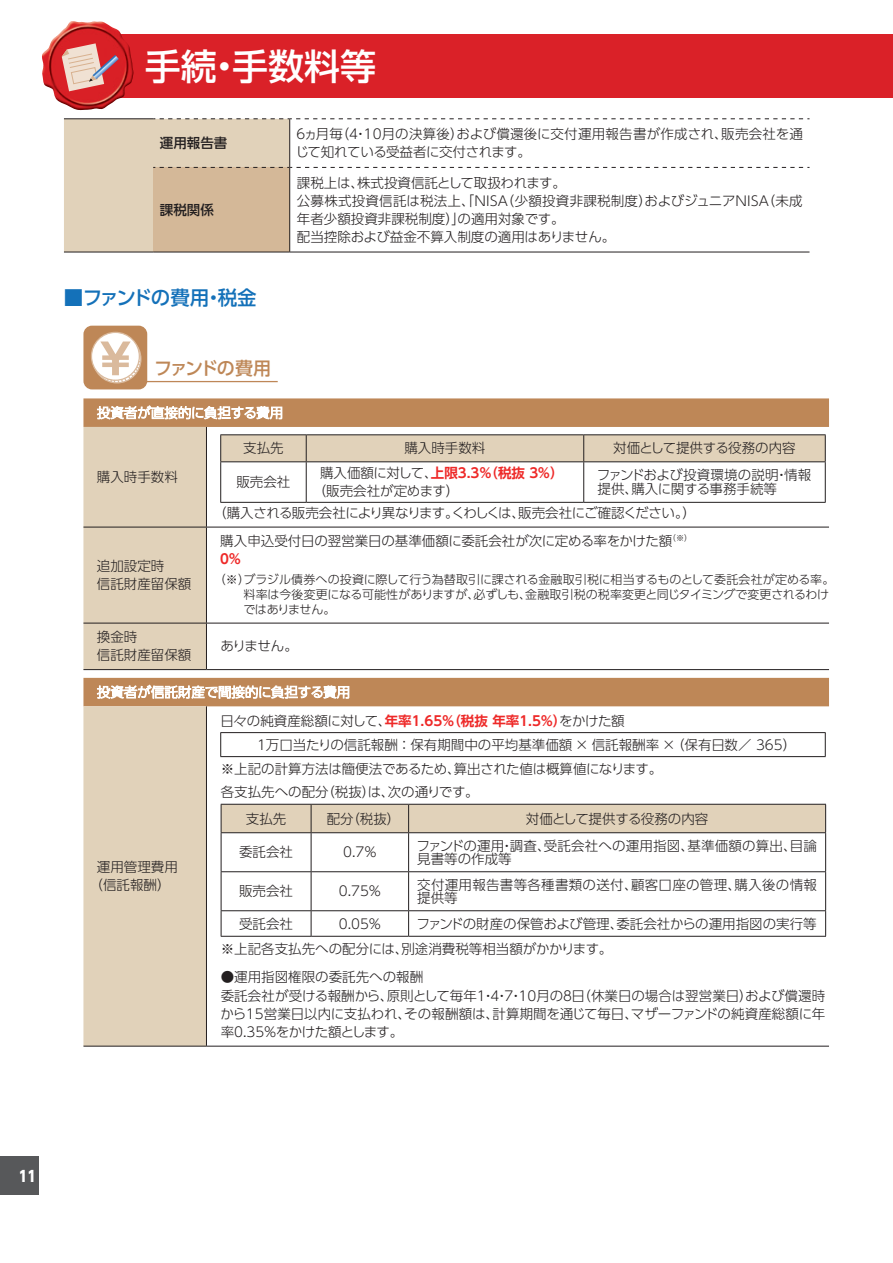
<style>
.page{position:relative;width:893px;height:1263px;background:#fff}
.page>*{position:absolute;margin:0;border:0;box-sizing:border-box;transform-origin:0 0}
.t1{font:500 36px "UD Shin Go Pro";color:#fff}
.t2{font:500 19.5px "UD Shin Go Pro";letter-spacing:-.06em;color:#1471b9}
.t3{font:500 18px "UD Shin Go Pro";letter-spacing:-.095em;color:#be8757}
.t4{font:800 15px "UD Shin Go Pro";color:#fff;scale:.9 1}
.t5{font:300 13.5px/18px "UD Shin Go Pro";color:#231f20}
.t6{font:300 13.5px "UD Shin Go Pro";letter-spacing:-.045em;color:#231f20}
.t7{font:300 13.5px "UD Shin Go Pro";letter-spacing:-.03em;color:#231f20}
.t8{font:300 13.5px "UD Shin Go Pro";letter-spacing:-.02em;color:#231f20}
.t9{font:300 13.5px/13.5px "UD Shin Go Pro";letter-spacing:.02em;color:#231f20}
.t10{font:700 13.5px "UD Shin Go Pro De";color:#ee2928}
.t11{font:500 13.5px "UD Shin Go Pro";color:#231f20}
.t12{font:300 12px/15px "UD Shin Go Pro";letter-spacing:-.01em;color:#231f20}
.s1{font-family:"UD Shin Go Pro";font-weight:300;color:#231f20}
.s2{font-family:"UD Shin Go Pro De";font-weight:700;color:#ee2928}
</style>
<div class="page">
<div style="left:0;top:1157px;width:38px;height:38px;background:#57585a"></div>
<svg style="left:64px;top:118px;width:745px;height:134px"></svg>
<hr style="left:64px;top:119px;width:89px;height:1px;background:#231f20">
<hr style="left:64px;top:252px;width:89px;height:1px;background:#231f20">
<hr style="left:289px;top:119px;width:1px;height:48px;background:#231f20">
<hr style="left:289px;top:167px;width:1px;height:85px;background:#231f20">
<hr style="left:153px;top:252px;width:137px;height:1px;background:#231f20">
<hr style="left:290px;top:252px;width:519px;height:1px;background:#231f20">
<div style="left:83px;top:326px;width:64px;height:63px;background:#be8757;border-radius:9px"></div>
<div style="left:91px;top:332px;width:48px;height:48px;background:#fff;border-radius:50%"></div>
<div style="left:91px;top:332px;width:49px;height:49px;border:1px solid #daba9d;border-radius:50%"></div>
<svg style="left:100px;top:341px;width:42px;height:43px"></svg>
<hr style="left:128px;top:381px;width:150px;height:1px;background:#be8757">
<svg style="left:83px;top:398px;width:746px;height:308px"></svg>
<div style="left:83px;top:427px;width:123px;height:619px;background:#e1d2ba"></div>
<hr style="left:206px;top:427px;width:1px;height:100px;background:#231f20">
<hr style="left:83px;top:527px;width:123px;height:1px;background:#231f20">
<hr style="left:206px;top:527px;width:623px;height:1px;background:#231f20">
<hr style="left:206px;top:527px;width:1px;height:96px;background:#231f20">
<hr style="left:83px;top:623px;width:123px;height:1px;background:#231f20">
<hr style="left:206px;top:623px;width:623px;height:1px;background:#231f20">
<hr style="left:206px;top:623px;width:1px;height:46px;background:#231f20">
<hr style="left:83px;top:669px;width:123px;height:1px;background:#231f20">
<hr style="left:206px;top:669px;width:623px;height:1px;background:#231f20">
<hr style="left:206px;top:706px;width:1px;height:340px;background:#231f20">
<hr style="left:83px;top:1046px;width:124px;height:1px;background:#231f20">
<hr style="left:207px;top:1046px;width:622px;height:1px;background:#231f20">
<svg style="left:97px;top:405px;width:185px;height:15px"></svg>
<hr style="left:220px;top:434px;width:86px;height:1px;background:#231f20">
<hr style="left:306px;top:434px;width:278px;height:1px;background:#231f20">
<hr style="left:584px;top:434px;width:242px;height:1px;background:#231f20">
<div style="left:220px;top:435px;width:606px;height:26px;background:#e1d2ba"></div>
<hr style="left:220px;top:461px;width:86px;height:1px;background:#231f20">
<hr style="left:220px;top:462px;width:1px;height:40px;background:#231f20">
<hr style="left:306px;top:461px;width:278px;height:1px;background:#231f20">
<hr style="left:306px;top:462px;width:1px;height:40px;background:#231f20">
<hr style="left:584px;top:461px;width:242px;height:1px;background:#231f20">
<hr style="left:583px;top:462px;width:1px;height:40px;background:#231f20">
<hr style="left:825px;top:462px;width:1px;height:40px;background:#231f20">
<hr style="left:220px;top:502px;width:86px;height:1px;background:#231f20">
<hr style="left:306px;top:502px;width:278px;height:1px;background:#231f20">
<hr style="left:584px;top:502px;width:242px;height:1px;background:#231f20">
<svg style="left:97px;top:685px;width:252px;height:14px"></svg>
<hr style="left:220px;top:732px;width:606px;height:1px;background:#231f20">
<svg style="left:220px;top:733px;width:1px;height:23px"></svg>
<svg style="left:825px;top:733px;width:1px;height:23px"></svg>
<hr style="left:220px;top:756px;width:606px;height:1px;background:#231f20">
<div style="left:221px;top:804px;width:605px;height:28px;background:#e1d2ba"></div>
<hr style="left:221px;top:832px;width:90px;height:1px;background:#231f20">
<hr style="left:221px;top:833px;width:1px;height:38px;background:#231f20">
<hr style="left:311px;top:832px;width:98px;height:1px;background:#231f20">
<hr style="left:311px;top:833px;width:1px;height:38px;background:#231f20">
<hr style="left:409px;top:832px;width:417px;height:1px;background:#231f20">
<hr style="left:408px;top:833px;width:1px;height:38px;background:#231f20">
<hr style="left:825px;top:833px;width:1px;height:38px;background:#231f20">
<hr style="left:221px;top:871px;width:90px;height:1px;background:#231f20">
<hr style="left:221px;top:872px;width:1px;height:38px;background:#231f20">
<hr style="left:311px;top:871px;width:98px;height:1px;background:#231f20">
<hr style="left:311px;top:872px;width:1px;height:38px;background:#231f20">
<hr style="left:409px;top:871px;width:417px;height:1px;background:#231f20">
<hr style="left:408px;top:872px;width:1px;height:38px;background:#231f20">
<hr style="left:825px;top:872px;width:1px;height:38px;background:#231f20">
<hr style="left:221px;top:910px;width:90px;height:1px;background:#231f20">
<svg style="left:221px;top:911px;width:1px;height:25px"></svg>
<hr style="left:311px;top:910px;width:98px;height:1px;background:#231f20">
<svg style="left:311px;top:911px;width:1px;height:25px"></svg>
<hr style="left:409px;top:910px;width:417px;height:1px;background:#231f20">
<svg style="left:408px;top:911px;width:1px;height:25px"></svg>
<svg style="left:825px;top:911px;width:1px;height:25px"></svg>
<hr style="left:221px;top:936px;width:90px;height:1px;background:#231f20">
<hr style="left:311px;top:936px;width:98px;height:1px;background:#231f20">
<hr style="left:409px;top:936px;width:417px;height:1px;background:#231f20">
<div style="left:83px;top:34px;width:810px;height:64px;background:#da2128"></div>
<img style="left:42px;top:21px;width:92px;height:90px">
<svg style="left:62px;top:43px;width:57px;height:48px"></svg>
<h1 class="t1" style="left:145px;top:37px;width:233px">手続・手数料等</h1>
<p class="t11" style="left:160px;top:132px;width:69px">運用報告書</p>
<p class="t5" style="left:294px;top:125px;width:510px">６ヵ月毎（４・10月の決算後）および償還後に交付運用報告書が作成され、販売会社を通じて知れている受益者に交付されます。</p>
<p class="t11" style="left:160px;top:199px;width:55px">課税関係</p>
<h2 class="t2" style="left:64px;top:282px;width:194px">■ファンドの費用・税金</h2>
<h3 class="t3" style="left:154px;top:354px;width:118px">ファンドの費用</h3>
<p class="t5" style="left:297px;top:173px;width:507px">課税上は、株式投資信託として取扱われます。<br>公募株式投資信託は税法上、「ＮＩＳＡ（少額投資非課税制度）およびジュニアＮＩＳＡ（未成年者少額投資非課税制度）」の適用対象です。<br>配当控除および益金不算入制度の適用はありません。</p>
<p class="t5" style="left:97px;top:467px;width:82px">購入時手数料</p>
<p class="t5" style="left:97px;top:557px;width:96px">追加設定時<br>信託財産留保額</p>
<p class="t5" style="left:243px;top:439px;width:42px">支払先</p>
<p class="t5" style="left:404px;top:439px;width:82px">購入時手数料</p>
<p class="t5" style="left:613px;top:439px;width:184px">対価として提供する役務の内容</p>
<p class="t5" style="left:236px;top:473px;width:55px">販売会社</p>
<p class="t10" style="left:320px;top:462px;width:245px"><span class="s1">購入価額に対して、</span>上限3.3％（税抜 ３％）</p>
<p class="t5" style="left:313px;top:482px;width:148px">（販売会社が定めます）</p>
<p class="t5" style="left:597px;top:468px;width:216px;line-height:13.5px">ファンドおよび投資環境の説明・情報提供、購入に関する事務手続等</p>
<p class="t6" style="left:213px;top:502px;width:484px">（購入される販売会社により異なります。くわしくは、販売会社にご確認ください。）</p>
<p class="t5" style="left:220px;top:532px;width:473px">購入申込受付日の翌営業日の基準価額に委託会社が次に定める率をかけた額<sup>（※）</sup></p>
<p class="t10" style="left:218px;top:548px;width:25px">０％</p>
<p class="t12" style="left:243px;top:572px;width:592px;text-indent:-30px">（※）ブラジル債券への投資に際して行う為替取引に課される金融取引税に相当するものとして委託会社が定める率。料率は今後変更になる可能性がありますが、必ずしも、金融取引税の税率変更と同じタイミングで変更されるわけではありません。</p>
<p class="t5" style="left:97px;top:628px;width:96px">換金時<br>信託財産留保額</p>
<p class="t5" style="left:220px;top:637px;width:79px">ありません。</p>
<p class="t5" style="left:90px;top:858px;width:90px;text-align:center">運用管理費用（信託報酬）</p>
<p class="t7" style="left:220px;top:710px;width:406px">日々の純資産総額に対して、<span class="s2">年率1.65％（税抜 年率1.5％）</span>をかけた額</p>
<p class="t5" style="left:257px;top:735px;width:541px">1万口当たりの信託報酬 ：保有期間中の平均基準価額 × 信託報酬率 × （保有日数／ 365）</p>
<p class="t8" style="left:221px;top:758px;width:443px">※上記の計算方法は簡便法であるため、算出された値は概算値になります。</p>
<p class="t5" style="left:221px;top:782px;width:259px">各支払先への配分（税抜）は、次の通りです。</p>
<p class="t5" style="left:246px;top:809px;width:42px">支払先</p>
<p class="t5" style="left:327px;top:809px;width:75px">配分（税抜）</p>
<p class="t5" style="left:526px;top:809px;width:184px">対価として提供する役務の内容</p>
<p class="t5" style="left:239px;top:843px;width:55px">委託会社</p>
<p class="t5" style="left:343px;top:843px;width:35px">0.7％</p>
<p class="t5" style="left:417px;top:838px;width:402px;line-height:13.5px">ファンドの運用・調査、受託会社への運用指図、基準価額の算出、目論見書等の作成等</p>
<p class="t5" style="left:239px;top:882px;width:55px">販売会社</p>
<p class="t5" style="left:339px;top:882px;width:44px">0.75％</p>
<p class="t9" style="left:417px;top:877px;width:401px">交付運用報告書等各種書類の送付、顧客口座の管理、購入後の情報提供等</p>
<p class="t5" style="left:239px;top:914px;width:55px">受託会社</p>
<p class="t5" style="left:339px;top:914px;width:44px">0.05％</p>
<p class="t5" style="left:221px;top:910px;width:597px;line-height:25px;text-indent:196px">ファンドの財産の保管および管理、委託会社からの運用指図の実行等※上記各支払先への配分には、別途消費税等相当額がかかります。</p>
<p class="t5" style="left:220px;top:967px;width:606px">●運用指図権限の委託先への報酬<br>委託会社が受ける報酬から、原則として毎年１・４・７・10月の８日（休業日の場合は翌営業日）および償還時から15営業日以内に支払われ、その報酬額は、計算期間を通じて毎日、マザーファンドの純資産総額に年率0.35％をかけた額とします。</p>
<p class="t4" style="left:19px;top:1163px;width:21px">11</p>
</div>
